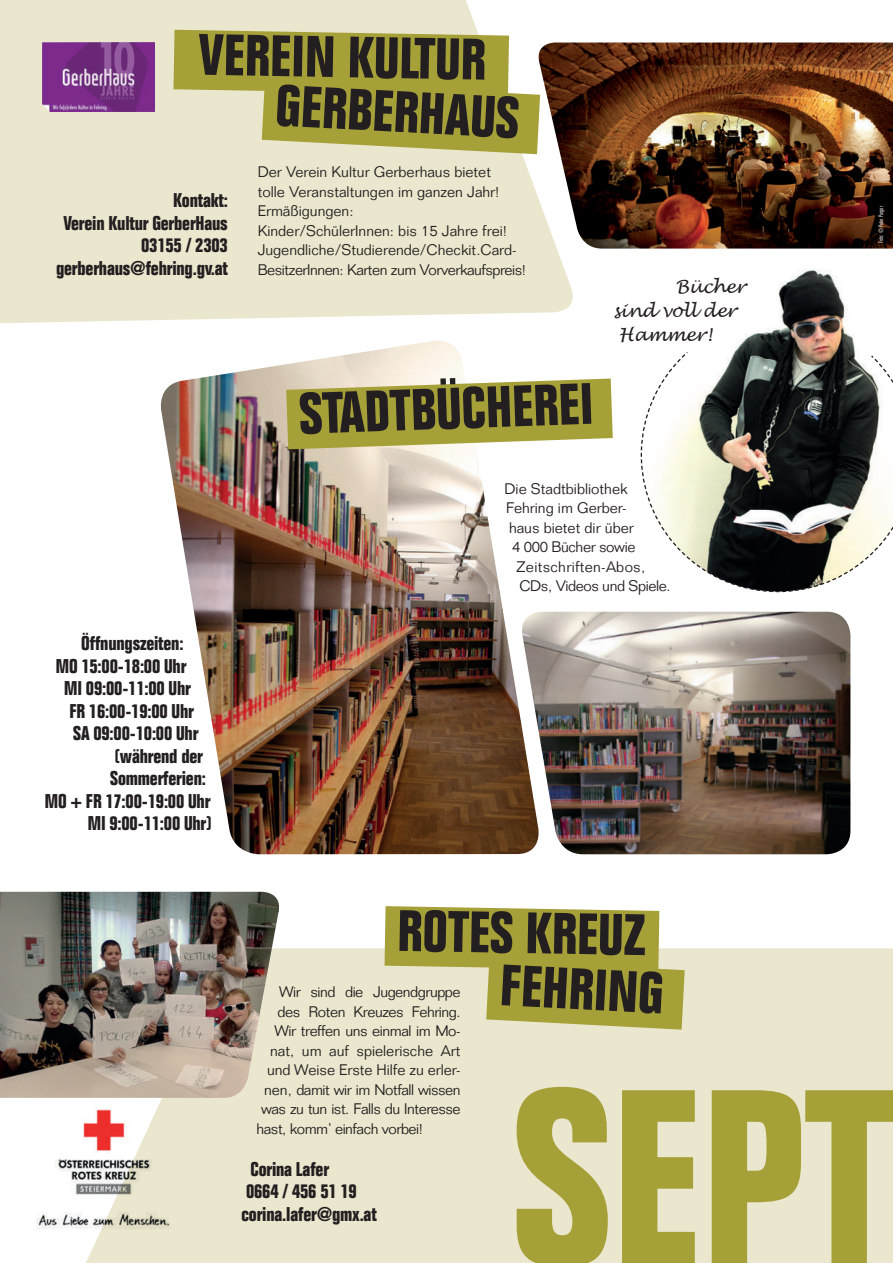
<style>
.page{position:relative;width:893px;height:1263px;background:#fff}
.page>*{position:absolute;margin:0;border:0;box-sizing:border-box;transform-origin:0 0}
.t1{font:700 condensed 242.4px "Folio";color:#a6a038}
.t2{font:700 condensed 57px "Folio";color:#231f20}
.t3{font:700 condensed 19.5px/22.5px "Folio";letter-spacing:-.01em;color:#231f20}
.t4{font:italic 18px "Lucida Handwriting";letter-spacing:-.02em;color:#231f20}
.t5{font:300 15px/19.5px "Folio";color:#231f20}
.t6{font:300 15px "Folio";letter-spacing:-.03em;color:#231f20}
.t7{font:300 15px "Folio";letter-spacing:-.025em;color:#231f20}
.t8{font:300 15px "Folio";letter-spacing:.02em;color:#231f20}
.t9{font:300 condensed 6px "Futura";color:#fff}
</style>
<div class="page">
<svg style="left:0;top:0;width:580px;height:324px;background:#e9e5d0"></svg>
<div style="left:86px;top:948px;width:807px;height:315px;background:#eae7ce"></div>
<svg style="left:640px;top:371px;width:253px;height:222px"></svg>
<img style="left:669px;top:270px;width:224px;height:117px">
<img style="left:36px;top:1098px;width:153px;height:147px">
<img style="left:542px;top:612px;width:308px;height:242px">
<img style="left:535px;top:43px;width:358px;height:206px">
<img style="left:0;top:892px;width:282px;height:206px">
<img style="left:161px;top:341px;width:381px;height:513px">
<svg style="left:173px;top:30px;width:367px;height:124px;background:#b7b15d"></svg>
<svg style="left:286px;top:378px;width:327px;height:71px;background:#b3ad55"></svg>
<svg style="left:385px;top:906px;width:300px;height:124px;background:#b9b462"></svg>
<hr style="left:892px;top:1090px;width:1px;height:32px;background:#a6a038">
<img style="left:43px;top:43px;width:111px;height:69px">
<svg style="left:34px;top:104px;width:18px;height:18px"></svg>
<h2 class="t2" style="left:199px;top:23px;width:289px;rotate:1deg">VEREIN KULTUR</h2>
<h2 class="t2" style="left:277px;top:74px;width:245px;rotate:3deg">GERBERHAUS</h2>
<h3 class="t3" style="left:56px;top:189px;width:173px;text-align:right">Kontakt:<br>Verein Kultur GerberHaus<br>03155 / 2303 gerberhaus@fehring.gv.at</h3>
<p class="t5" style="left:258px;top:162px;width:270px">Der Verein Kultur Gerberhaus bietet<br>tolle Veranstaltungen im ganzen Jahr!<br>Ermäßigungen:<br>Kinder/SchülerInnen: bis 15 Jahre frei!<br>Jugendliche/Studierende/Checkit.Card-BesitzerInnen: Karten zum Vorverkaufspreis!</p>
<h2 class="t2" style="left:298px;top:382px;width:296px;rotate:-2deg">STADTBÜCHEREI</h2>
<p class="t4" style="left:675px;top:276px;width:71px">Bücher</p>
<p class="t4" style="left:613px;top:300px;width:125px">sind voll der</p>
<p class="t4" style="left:618px;top:324px;width:95px">Hammer!</p>
<h3 class="t3" style="left:81px;top:632px;width:104px">Öffnungszeiten:</h3>
<h3 class="t3" style="left:56px;top:655px;width:132px">MO 15:00-18:00 Uhr</h3>
<h3 class="t3" style="left:64px;top:677px;width:128px">MI 09:00-11:00 Uhr</h3>
<h3 class="t3" style="left:69px;top:700px;width:126px">FR 16:00-19:00 Uhr</h3>
<h3 class="t3" style="left:73px;top:722px;width:127px">SA 09:00-10:00 Uhr</h3>
<h3 class="t3" style="left:114px;top:745px;width:90px">(während der</h3>
<h3 class="t3" style="left:110px;top:767px;width:97px">Sommerferien:</h3>
<h3 class="t3" style="left:45px;top:790px;width:167px">MO + FR 17:00-19:00 Uhr</h3>
<h3 class="t3" style="left:88px;top:812px;width:126px">MI 9:00-11:00 Uhr)</h3>
<p class="t5" style="left:504px;top:479px;width:125px">Die Stadtbibliothek</p>
<p class="t5" style="left:506px;top:498px;width:122px">Fehring im Gerber-</p>
<p class="t5" style="left:509px;top:518px;width:126px">haus bietet dir über</p>
<p class="t7" style="left:512px;top:538px;width:125px">4 000 Bücher sowie</p>
<p class="t8" style="left:516px;top:558px;width:130px">Zeitschriften-Abos,</p>
<p class="t7" style="left:519px;top:577px;width:153px">CDs, Videos und Spiele.</p>
<p class="t9" style="left:877px;top:243px;width:39px;rotate:-90deg">Foto: © Peter Purgar</p>
<h2 class="t2" style="left:398px;top:899px;width:250px;rotate:1deg">ROTES KREUZ</h2>
<h2 class="t2" style="left:502px;top:953px;width:165px;rotate:3deg">FEHRING</h2>
<p class="t6" style="left:279px;top:983px;width:183px">Wir sind die Jugendgruppe</p>
<p class="t6" style="left:278px;top:1002px;width:185px">des Roten Kreuzes Fehring.</p>
<p class="t6" style="left:275px;top:1022px;width:187px">Wir treffen uns einmal im Mo-</p>
<p class="t5" style="left:270px;top:1041px;width:192px">nat, um auf spielerische Art</p>
<p class="t5" style="left:267px;top:1060px;width:195px">und Weise Erste Hilfe zu erler-</p>
<p class="t6" style="left:264px;top:1080px;width:198px">nen, damit wir im Notfall wissen</p>
<p class="t6" style="left:261px;top:1100px;width:201px">was zu tun ist. Falls du Interesse</p>
<p class="t6" style="left:257px;top:1119px;width:168px">hast, komm’ einfach vorbei!</p>
<h3 class="t3" style="left:242px;top:1158px;width:137px;text-indent:9px">Corina Lafer<br>0664 / 456 51 19 corina.lafer@gmx.at</h3>
<h1 class="t1" style="left:513px;top:1044px;width:383px">SEPT</h1>
</div>
